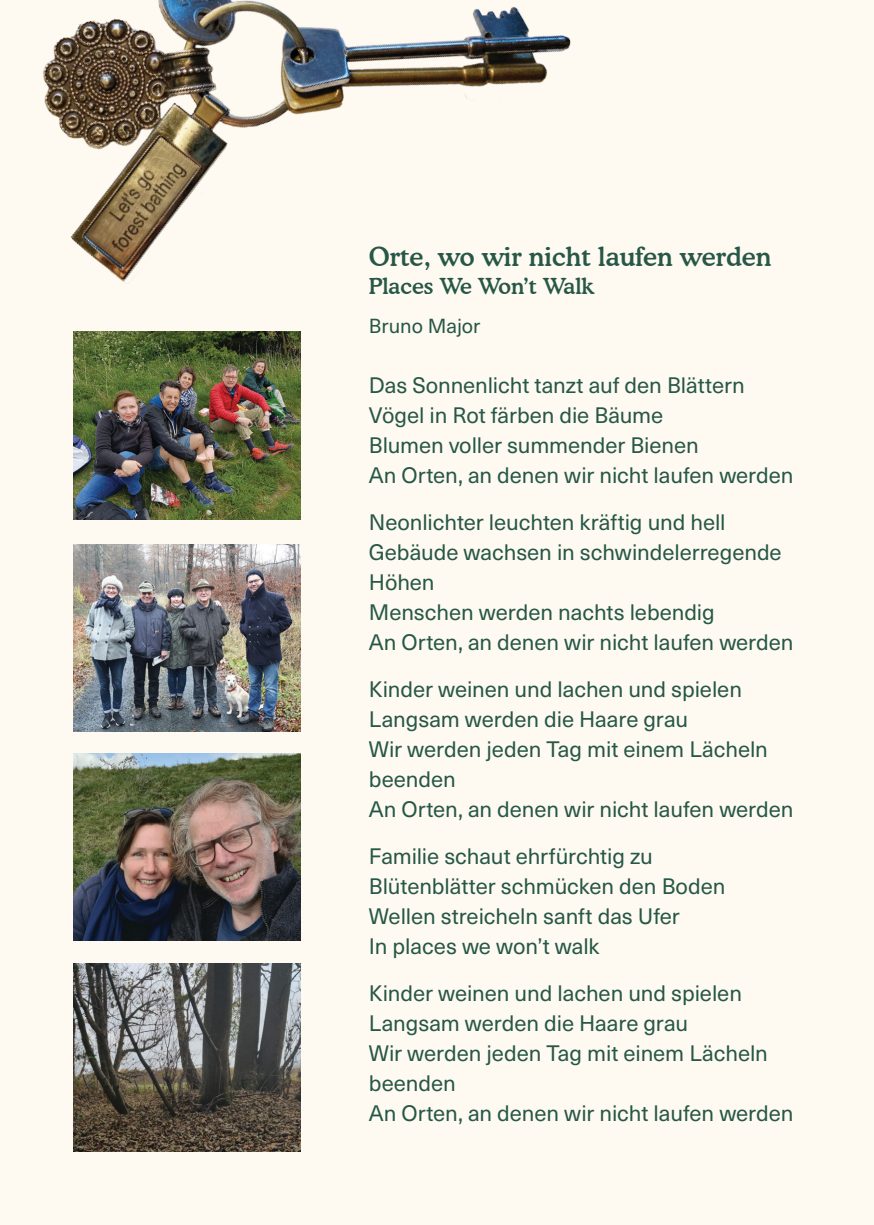
<style>
.page{position:relative;width:874px;height:1225px;background:#fff}
.page>*{position:absolute;margin:0;border:0;box-sizing:border-box;transform-origin:0 0}
.Lyrics_Title{font:500 26px "Cooper BT";color:#275747}
.Lyrics_Content{font:22px/30px "Neue Haas Unica W1 G";letter-spacing:-.005em;color:#275747}
.Lyrics_Title-2{font:500 22px "Cooper BT";color:#275747}
.t1{font:20px "Neue Haas Unica W1 G";color:#275747}
</style>
<div class="page">
<div style="left:0;top:0;width:873px;height:1225px;background:#fefaf1"></div>
<img style="left:43px;top:0;width:528px;height:284px">
<img style="left:74px;top:332px;width:226px;height:187px">
<img style="left:74px;top:544px;width:226px;height:188px">
<img style="left:74px;top:753px;width:226px;height:187px">
<img style="left:74px;top:963px;width:226px;height:188px">
<p class="Lyrics_Title" style="left:369px;top:241px;width:404px">Orte, wo wir nicht laufen werden</p>
<p class="Lyrics_Title-2" style="left:369px;top:273px;width:227px">Places We Won’t Walk</p>
<p class="t1" style="left:369px;top:311px;width:113px">Bruno Major</p>
<p class="Lyrics_Content" style="left:369px;top:368px;width:377px">Das Sonnenlicht tanzt auf den Blättern</p>
<p class="Lyrics_Content" style="left:369px;top:398px;width:296px">Vögel in Rot färben die Bäume</p>
<p class="Lyrics_Content" style="left:369px;top:428px;width:331px">Blumen voller summender Bienen</p>
<p class="Lyrics_Content" style="left:369px;top:458px;width:426px">An Orten, an denen wir nicht laufen werden</p>
<p class="Lyrics_Content" style="left:369px;top:505px;width:358px">Neonlichter leuchten kräftig und hell</p>
<p class="Lyrics_Content" style="left:369px;top:535px;width:414px">Gebäude wachsen in schwindelerregende<br>Höhen</p>
<p class="Lyrics_Content" style="left:369px;top:595px;width:347px">Menschen werden nachts lebendig</p>
<p class="Lyrics_Content" style="left:369px;top:625px;width:426px">An Orten, an denen wir nicht laufen werden</p>
<p class="Lyrics_Content" style="left:369px;top:672px;width:374px">Kinder weinen und lachen und spielen</p>
<p class="Lyrics_Content" style="left:369px;top:702px;width:320px">Langsam werden die Haare grau</p>
<p class="Lyrics_Content" style="left:369px;top:732px;width:400px">Wir werden jeden Tag mit einem Lächeln beenden</p>
<p class="Lyrics_Content" style="left:369px;top:792px;width:426px">An Orten, an denen wir nicht laufen werden</p>
<p class="Lyrics_Content" style="left:369px;top:839px;width:285px">Familie schaut ehrfürchtig zu</p>
<p class="Lyrics_Content" style="left:369px;top:869px;width:358px">Blütenblätter schmücken den Boden</p>
<p class="Lyrics_Content" style="left:369px;top:899px;width:312px">Wellen streicheln sanft das Ufer</p>
<p class="Lyrics_Content" style="left:369px;top:929px;width:232px">In places we won’t walk</p>
<p class="Lyrics_Content" style="left:369px;top:976px;width:374px">Kinder weinen und lachen und spielen</p>
<p class="Lyrics_Content" style="left:369px;top:1006px;width:320px">Langsam werden die Haare grau</p>
<p class="Lyrics_Content" style="left:369px;top:1036px;width:400px">Wir werden jeden Tag mit einem Lächeln beenden</p>
<p class="Lyrics_Content" style="left:369px;top:1096px;width:426px">An Orten, an denen wir nicht laufen werden</p>
</div>
